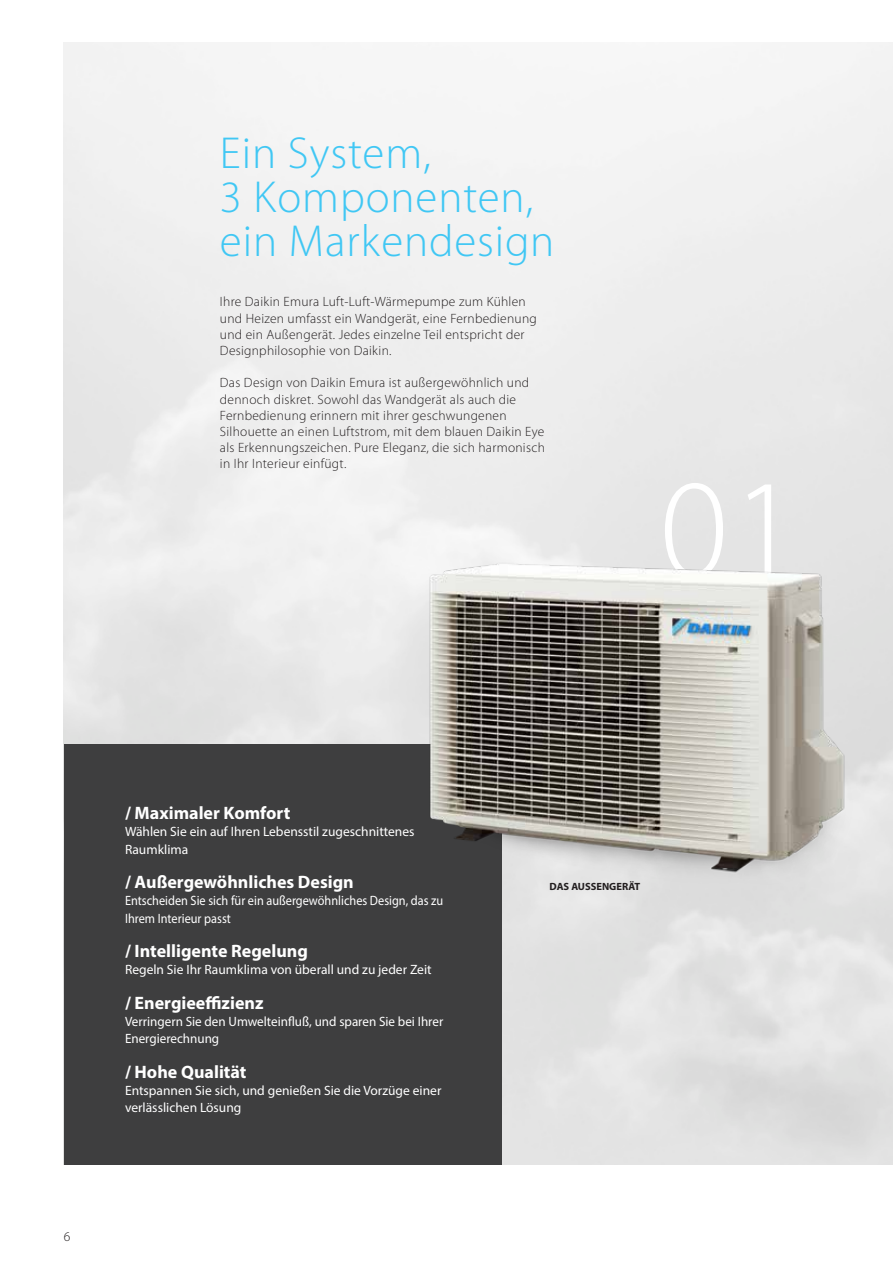
<style>
.page{position:relative;width:893px;height:1263px;background:#fff}
.page>*{position:absolute;margin:0;border:0;box-sizing:border-box;transform-origin:0 0}
.t1{font:300 141.15px "Myriad Pro";color:#fff}
.t2{font:300 45px/44.2px "Myriad Pro";letter-spacing:.02em;color:#40c7f4}
.t3{font:700 18px "Myriad Pro";color:#fff}
.t4{font:300 13.5px/16.2px "Myriad Pro";letter-spacing:.02em;color:#231f20}
.t5{font:13.5px/17.2px "Myriad Pro";color:#fff}
.t6{font:13.5px/17.2px "Myriad Pro";color:#fff;scale:.91 1}
.t7{font:700 10.5px "Myriad Pro";color:#231f20}
</style>
<div class="page">
<img style="left:64px;top:43px;width:829px;height:1122px">
<div style="left:64px;top:744px;width:437px;height:421px;background:#3e3e3f"></div>
<img style="left:354px;top:420px;width:539px;height:524px">
<h2 class="t2" style="left:220px;top:131px;width:336px">Ein System,<br>3 Komponenten, ein Markendesign</h2>
<p class="t4" style="left:220px;top:294px;width:318px">Ihre Daikin Emura Luft-Luft-Wärmepumpe zum Kühlen und Heizen umfasst ein Wandgerät, eine Fernbedienung und ein Außengerät. Jedes einzelne Teil entspricht der Designphilosophie von Daikin.</p>
<p class="t4" style="left:220px;top:375px;width:326px">Das Design von Daikin Emura ist außergewöhnlich und dennoch diskret. Sowohl das Wandgerät als auch die Fernbedienung erinnern mit ihrer geschwungenen Silhouette an einen Luftstrom, mit dem blauen Daikin Eye als Erkennungszeichen. Pure Eleganz, die sich harmonisch in Ihr Interieur einfügt.</p>
<h1 class="t1" style="left:659px;top:452px;width:142px">01</h1>
<p class="t4" style="left:64px;top:1228px;width:8px">6</p>
<h3 class="t3" style="left:125px;top:801px;width:167px">/ Maximaler Komfort</h3>
<p class="t5" style="left:125px;top:823px;width:291px">Wählen Sie ein auf Ihren Lebensstil zugeschnittenes<br>Raumklima</p>
<h3 class="t3" style="left:125px;top:870px;width:230px">/ Außergewöhnliches Design</h3>
<p class="t6" style="left:125px;top:892px;width:351px">Entscheiden Sie sich für ein außergewöhnliches Design, das zu<br>Ihrem Interieur passt</p>
<h3 class="t3" style="left:125px;top:939px;width:184px">/ Intelligente Regelung</h3>
<p class="t5" style="left:125px;top:961px;width:308px">Regeln Sie Ihr Raumklima von überall und zu jeder Zeit</p>
<h3 class="t3" style="left:125px;top:991px;width:140px">/ Energieeffizienz</h3>
<p class="t5" style="left:125px;top:1013px;width:320px">Verringern Sie den Umwelteinfluß, und sparen Sie bei Ihrer<br>Energierechnung</p>
<h3 class="t3" style="left:125px;top:1060px;width:123px">/ Hohe Qualität</h3>
<p class="t5" style="left:125px;top:1082px;width:318px">Entspannen Sie sich, und genießen Sie die Vorzüge einer verlässlichen Lösung</p>
<p class="t7" style="left:550px;top:880px;width:92px">DAS AUSSENGERÄT</p>
</div>
